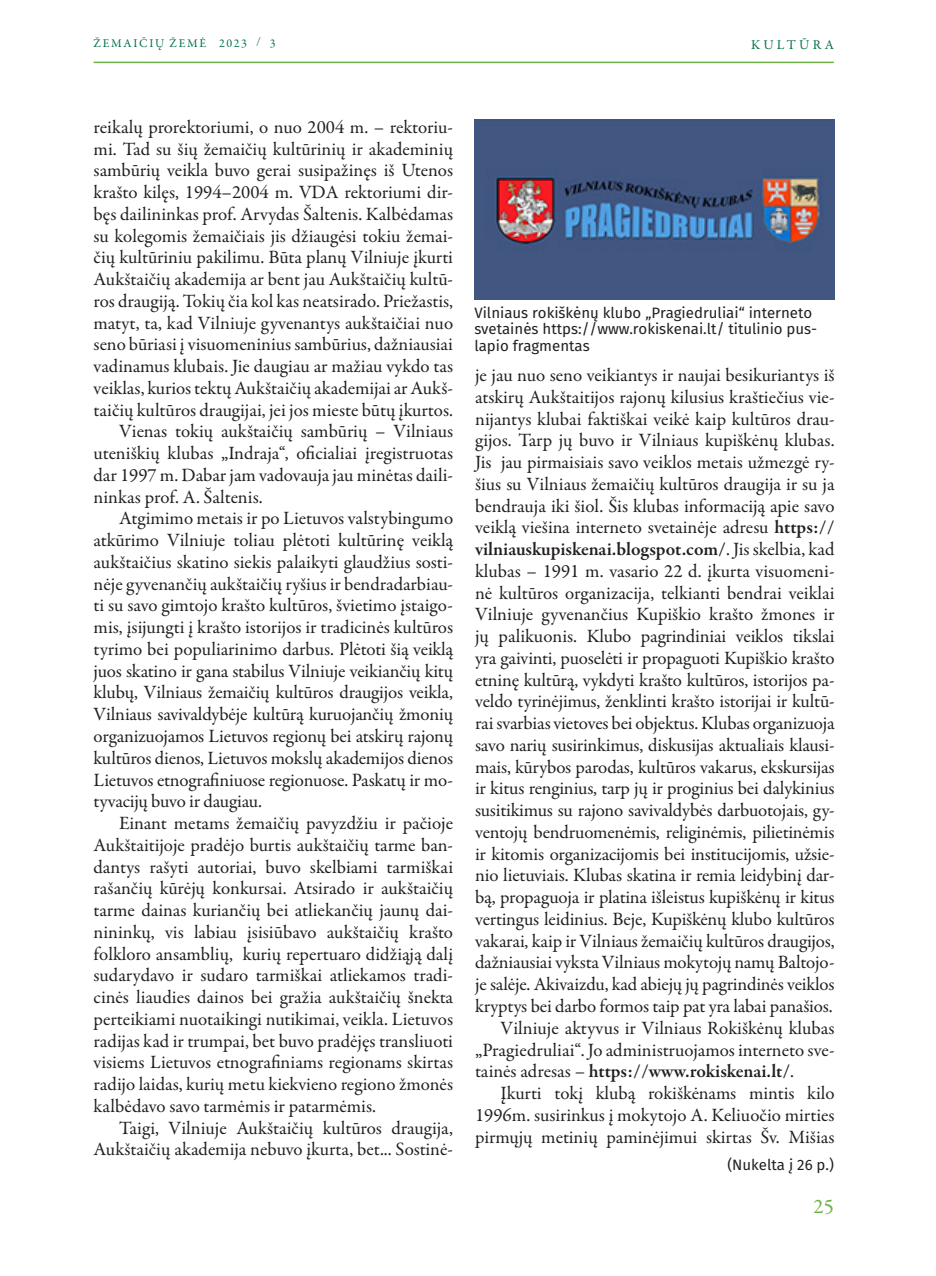
<style>
.page{position:relative;width:936px;height:1276px;background:#fff}
.page>*{position:absolute;margin:0;border:0;box-sizing:border-box;transform-origin:0 0}
.t1{font:21px "Garamond Premr Pro";color:#6fb048}
.tekstas{font:18.9px/21.8px "Garamond Premr Pro";letter-spacing:-.005em;color:#231f20;text-align:justify}
.parašas{font:15px/16.5px "Fira Sans";color:#231f20}
.nukelta{font:15px "Fira Sans";color:#231f20}
.t2{font:13.5px "Garamond Premr Pro";letter-spacing:.25em;color:#017045}
.t3{font:12px "Garamond Premr Pro";letter-spacing:.14em;color:#017045}
.s1{font-weight:600}
</style>
<div class="page">
<hr style="left:94px;top:62px;width:739px;height:1px;background:#6fb048">
<img style="left:474px;top:119px;width:360px;height:180px">
<p class="t3" style="left:94px;top:36px;width:184px">ŽEMAIČIŲ ŽEMĖ 2023 / 3</p>
<p class="t2" style="left:751px;top:37px;width:84px">KULTŪRA</p>
<p class="tekstas" style="left:94px;top:116px;width:361px">reikalų prorektoriumi, o nuo 2004 m. – rektoriu&shy;mi. Tad su šių žemaičių kultūrinių ir akademinių sambūrių veikla buvo gerai susipažinęs iš Utenos krašto kilęs, 1994–2004 m. VDA rektoriumi dir&shy;bęs dailininkas prof. Arvydas Šaltenis. Kalbėdamas su kolegomis žemaičiais jis džiaugėsi tokiu žemai&shy;čių kultūriniu pakilimu. Būta planų Vilniuje įkurti Aukštaičių akademija ar bent jau Aukštaičių kultū&shy;ros draugiją. Tokių čia kol kas neatsirado. Priežastis, matyt, ta, kad Vilniuje gyvenantys aukštaičiai nuo seno būriasi į visuomeninius sambūrius, dažniausiai vadinamus klubais. Jie daugiau ar mažiau vykdo tas veiklas, kurios tektų Aukštaičių akademijai ar Aukš&shy;taičių kultūros draugijai, jei jos mieste būtų įkurtos.</p>
<p class="tekstas" style="left:94px;top:421px;width:361px;text-indent:26px">Vienas tokių aukštaičių sambūrių – Vilniaus uteniškių klubas „Indraja“, oficialiai įregistruotas dar 1997 m. Dabar jam vadovauja jau minėtas daili&shy;ninkas prof. A. Šaltenis.</p>
<p class="tekstas" style="left:94px;top:508px;width:361px;text-indent:26px">Atgimimo metais ir po Lietuvos valstybingumo atkūrimo Vilniuje toliau plėtoti kultūrinę veiklą aukštaičius skatino siekis palaikyti glaudžius sosti&shy;nėje gyvenančių aukštaičių ryšius ir bendradarbiau&shy;ti su savo gimtojo krašto kultūros, švietimo įstaigo&shy;mis, įsijungti į krašto istorijos ir tradicinės kultūros tyrimo bei populiarinimo darbus. Plėtoti šią veiklą juos skatino ir gana stabilus Vilniuje veikiančių kitų klubų, Vilniaus žemaičių kultūros draugijos veikla, Vilniaus savivaldybėje kultūrą kuruojančių žmonių organizuojamos Lietuvos regionų bei atskirų rajonų kultūros dienos, Lietuvos mokslų akademijos dienos Lietuvos etnografiniuose regionuose. Paskatų ir mo&shy;tyvacijų buvo ir daugiau.</p>
<p class="tekstas" style="left:94px;top:812px;width:361px;text-indent:26px">Einant metams žemaičių pavyzdžiu ir pačioje Aukštaitijoje pradėjo burtis aukštaičių tarme ban&shy;dantys rašyti autoriai, buvo skelbiami tarmiškai rašančių kūrėjų konkursai. Atsirado ir aukštaičių tarme dainas kuriančių bei atliekančių jaunų dai&shy;nininkų, vis labiau įsisiūbavo aukštaičių krašto folkloro ansamblių, kurių repertuaro didžiąją dalį sudarydavo ir sudaro tarmiškai atliekamos tradi&shy;cinės liaudies dainos bei gražia aukštaičių šnekta perteikiami nuotaikingi nutikimai, veikla. Lietuvos radijas kad ir trumpai, bet buvo pradėjęs transliuoti visiems Lietuvos etnografiniams regionams skirtas radijo laidas, kurių metu kiekvieno regiono žmonės kalbėdavo savo tarmėmis ir patarmėmis.</p>
<p class="tekstas" style="left:94px;top:1117px;width:361px;text-align:right">Taigi, Vilniuje Aukštaičių kultūros draugija,<br>Aukštaičių akademija nebuvo įkurta, bet... Sostinė-</p>
<p class="parašas" style="left:474px;top:306px;width:344px">Vilniaus rokiškėnų klubo „Pragiedruliai“ interneto svetainės https://www.rokiskenai.lt/ titulinio pus&shy;lapio fragmentas</p>
<p class="tekstas" style="left:475px;top:365px;width:361px">je jau nuo seno veikiantys ir naujai besikuriantys iš atskirų Aukštaitijos rajonų kilusius kraštiečius vie&shy;nijantys klubai faktiškai veikė kaip kultūros drau&shy;gijos. Tarp jų buvo ir Vilniaus kupiškėnų klubas.<br>Jis jau pirmaisiais savo veiklos metais užmezgė ry&shy;šius su Vilniaus žemaičių kultūros draugija ir su ja bendrauja iki šiol. Šis klubas informaciją apie savo veiklą viešina interneto svetainėje adresu <span class="s1">https:// vilniauskupiskenai.blogspot.com/</span>. Jis skelbia, kad klubas – 1991 m. vasario 22 d. įkurta visuomeni&shy;nė kultūros organizacija, telkianti bendrai veiklai Vilniuje gyvenančius Kupiškio krašto žmones ir jų palikuonis. Klubo pagrindiniai veiklos tikslai yra gaivinti, puoselėti ir propaguoti Kupiškio krašto etninę kultūrą, vykdyti krašto kultūros, istorijos pa&shy;veldo tyrinėjimus, ženklinti krašto istorijai ir kultū&shy;rai svarbias vietoves bei objektus. Klubas organizuoja savo narių susirinkimus, diskusijas aktualiais klausi&shy;mais, kūrybos parodas, kultūros vakarus, ekskursijas ir kitus renginius, tarp jų ir proginius bei dalykinius susitikimus su rajono savivaldybės darbuotojais, gy&shy;ventojų bendruomenėmis, religinėmis, pilietinėmis ir kitomis organizacijomis bei institucijomis, užsie&shy;nio lietuviais. Klubas skatina ir remia leidybinį dar&shy;bą, propaguoja ir platina išleistus kupiškėnų ir kitus vertingus leidinius. Beje, Kupiškėnų klubo kultūros vakarai, kaip ir Vilniaus žemaičių kultūros draugijos, dažniausiai vyksta Vilniaus mokytojų namų Baltojo&shy;je salėje. Akivaizdu, kad abiejų jų pagrindinės veiklos kryptys bei darbo formos taip pat yra labai panašios.</p>
<p class="tekstas" style="left:475px;top:1017px;width:361px;text-indent:26px">Vilniuje aktyvus ir Vilniaus Rokiškėnų klubas „Pragiedruliai“. Jo administruojamos interneto sve&shy;tainės adresas – <span class="s1">https://www.rokiskenai.lt/</span>.</p>
<p class="tekstas" style="left:475px;top:1082px;width:361px;text-indent:26px">Įkurti tokį klubą rokiškėnams mintis kilo 1996m. susirinkus į mokytojo A. Keliuočio mirties pirmųjų metinių paminėjimui skirtas Šv. Mišias</p>
<p class="nukelta" style="left:727px;top:1154px;width:108px">(Nukelta į 26 p.)</p>
<p class="t1" style="left:813px;top:1194px;width:22px">25</p>
</div>
